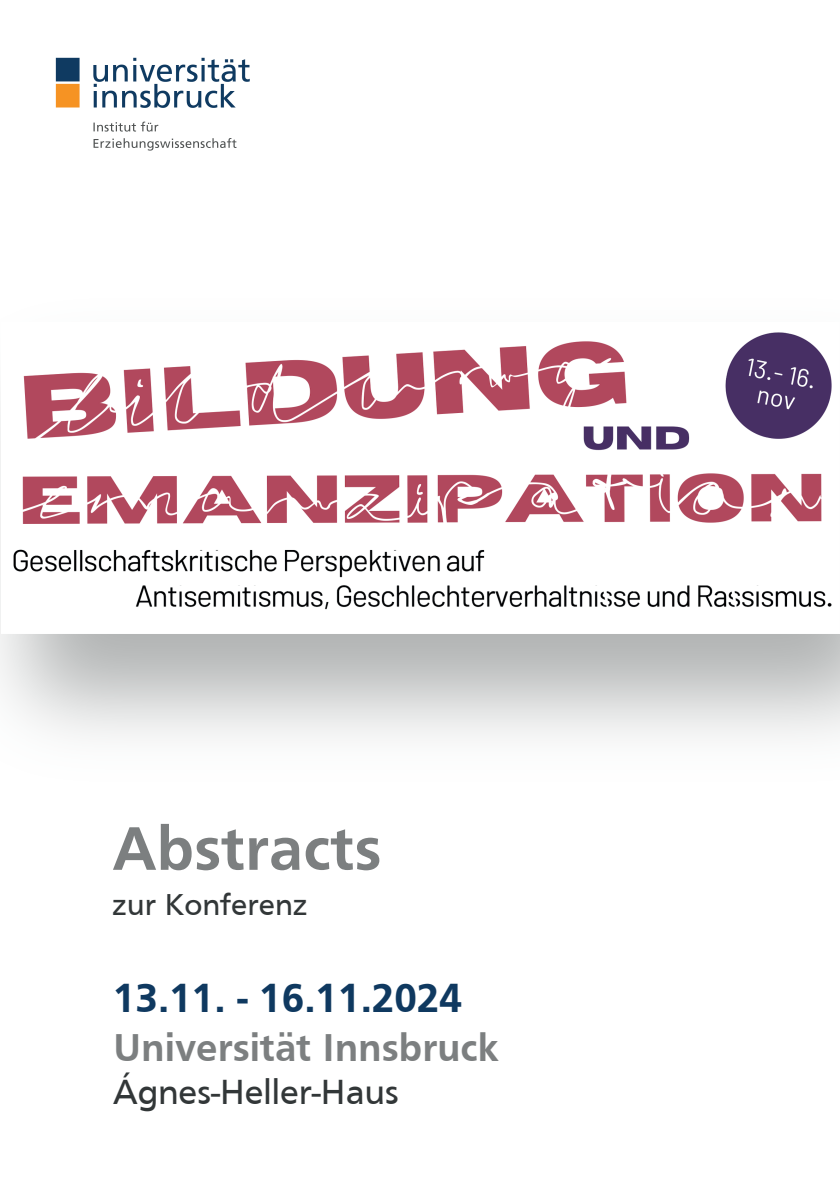
<style>
.page{position:relative;width:840px;height:1191px;background:#fff}
.page>*{position:absolute;margin:0;border:0;box-sizing:border-box;transform-origin:0 0}
.t1{font:700 63.8px "Frutiger";color:#7c7f80}
.t2{font:700 42px "Frutiger";color:#0f3960}
.t3{font:700 40px "Frutiger";color:#7c7f80}
.t4{font:36px "Frutiger";color:#323738}
.t5{font:31.2px "Frutiger";color:#323738}
</style>
<div class="page">
<img style="left:13px;top:332px;width:819px;height:278px">
<img style="left:55px;top:57px;width:195px;height:94px">
<h1 class="t1" style="left:112px;top:811px;width:271px">Abstracts</h1>
<p class="t5" style="left:112px;top:887px;width:197px">zur Konferenz</p>
<p class="t2" style="left:113px;top:973px;width:350px">13.11. - 16.11.2024</p>
<p class="t3" style="left:113px;top:1024px;width:387px">Universität Innsbruck</p>
<p class="t4" style="left:113px;top:1071px;width:287px">Ágnes-Heller-Haus</p>
</div>
